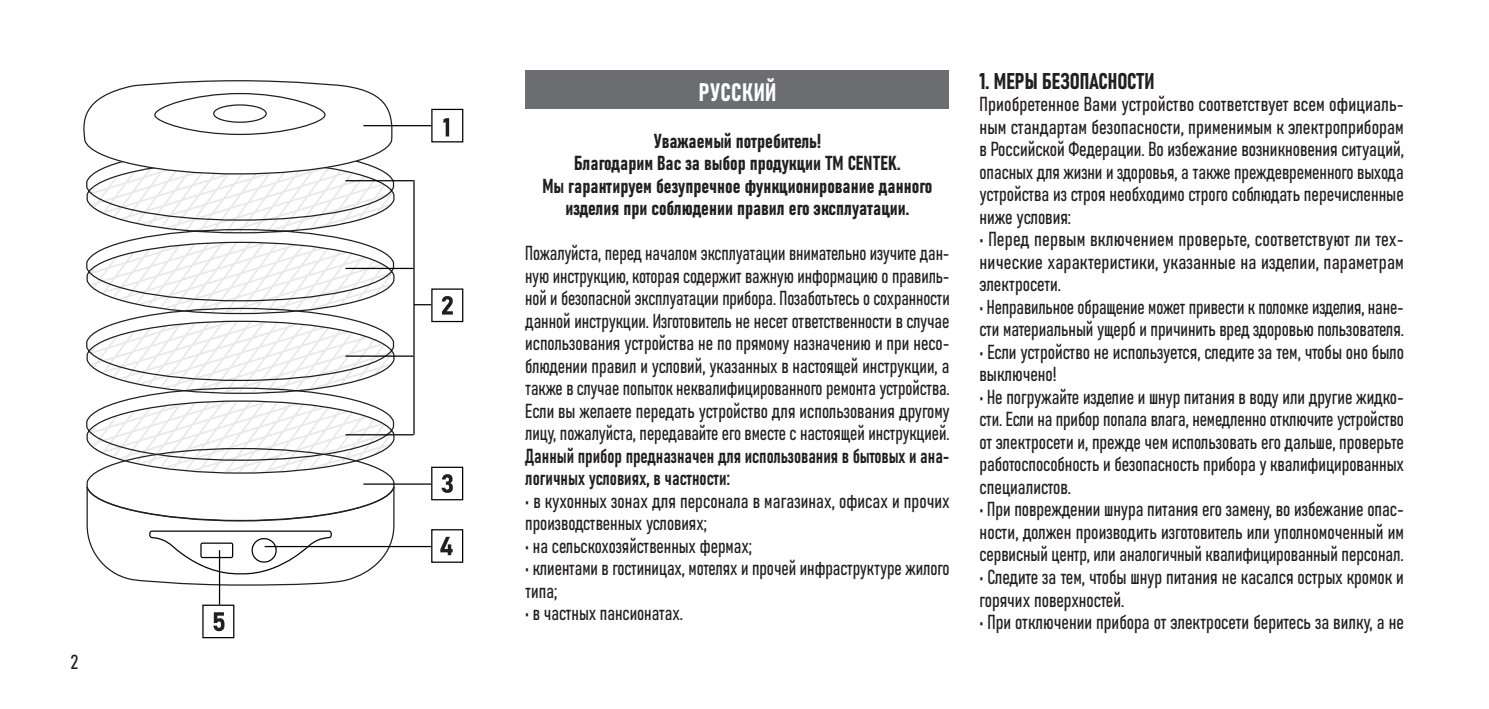
<style>
.page{position:relative;width:1489px;height:709px;background:#fff}
.page>*{position:absolute;margin:0;border:0;box-sizing:border-box;transform-origin:0 0}
.t1{font:25px "Bahnschrift";letter-spacing:.015em;color:#fff}
.t2{font:22.5px "Bahnschrift";color:#231f20}
.t3{font:20px/22.5px "Bahnschrift";color:#231f20;text-align:justify;scale:.92 1}
.t4{font:20px/22.5px "Bahnschrift";color:#231f20;text-align:justify}
.t5{font:20px/22.5px "Bahnschrift";color:#231f20;scale:.96 1}
.t6{font:20px/22.5px "Bahnschrift";color:#231f20;text-align:justify;scale:.95 1}
.t7{font:20px/22.5px "Bahnschrift";color:#231f20;scale:.93 1}
.t8{font:20px "Bahnschrift";color:#231f20;scale:.94 1}
</style>
<div class="page">
<div style="left:526px;top:70px;width:422px;height:39px;background:#6c6d70"></div>
<svg style="left:121px;top:179px;width:274px;height:63px"></svg>
<svg style="left:83px;top:80px;width:310px;height:153px"></svg>
<svg style="left:86px;top:242px;width:309px;height:344px"></svg>
<svg style="left:443px;top:118px;width:6px;height:18px"></svg>
<svg style="left:442px;top:296px;width:11px;height:18px"></svg>
<svg style="left:441px;top:474px;width:12px;height:19px"></svg>
<svg style="left:440px;top:537px;width:12px;height:18px"></svg>
<div style="left:431px;top:109px;width:32px;height:33px;border:1px solid #000"></div>
<div style="left:431px;top:288px;width:32px;height:34px;border:1px solid #000"></div>
<div style="left:431px;top:466px;width:32px;height:34px;border:1px solid #000"></div>
<div style="left:431px;top:529px;width:32px;height:34px;border:1px solid #000"></div>
<hr style="left:363px;top:125px;width:68px;height:1px;background:#000">
<hr style="left:363px;top:483px;width:68px;height:1px;background:#000">
<hr style="left:265px;top:546px;width:166px;height:1px;background:#000">
<hr style="left:345px;top:180px;width:68px;height:1px;background:#000">
<hr style="left:345px;top:434px;width:68px;height:1px;background:#000">
<hr style="left:345px;top:355px;width:68px;height:2px;background:#000">
<hr style="left:345px;top:268px;width:68px;height:1px;background:#000">
<svg style="left:414px;top:304px;width:17px;height:1px"></svg>
<hr style="left:413px;top:180px;width:1px;height:255px;background:#000">
<div style="left:202px;top:604px;width:32px;height:34px;border:1px solid #000"></div>
<hr style="left:219px;top:550px;width:1px;height:54px;background:#000">
<svg style="left:213px;top:612px;width:11px;height:19px"></svg>
<p class="t4" style="left:71px;top:651px;width:10px">2</p>
<p class="t1" style="left:699px;top:76px;width:79px">РУССКИЙ</p>
<p class="t4" style="left:542px;top:129px;width:391px;text-align:center">Уважаемый потребитель!<br>Благодарим Вас за выбор продукции ТМ CENTEK.<br>Мы гарантируем безупречное функционирование данного изделия при соблюдении правил его эксплуатации.</p>
<p class="t3" style="left:525px;top:242px;width:463px">Пожалуйста, перед началом эксплуатации внимательно изучите дан&shy;ную инструкцию, которая содержит важную информацию о правиль&shy;ной и безопасной эксплуатации прибора. Позаботьтесь о сохранности данной инструкции. Изготовитель не несет ответственности в случаe использования устройства не по прямому назначению и при несо&shy;блюдении правил и условий, указанных в настоящей инструкции, а также в случае попыток неквалифицированного ремонта устройства.<br>Если вы желаете передать устройство для использования другому лицу, пожалуйста, передавайте его вместе с настоящей инструкцией.<br>Данный прибор предназначен для использования в бытовых и ана&shy;логичных условиях, в частности:</p>
<p class="t5" style="left:525px;top:489px;width:443px">• в кухонных зонах для персонала в магазинах, офисах и прочих производственных условиях;</p>
<p class="t8" style="left:525px;top:533px;width:243px">• на сельскохозяйственных фермах;</p>
<p class="t7" style="left:525px;top:557px;width:458px">• клиентами в гостиницах, мотелях и прочей инфраструктуре жилого типа;</p>
<p class="t8" style="left:525px;top:600px;width:169px">• в частных пансионатах.</p>
<p class="t2" style="left:979px;top:67px;width:177px">1. МЕРЫ БЕЗОПАСНОСТИ</p>
<p class="t4" style="left:979px;top:93px;width:426px">Приобретенное Вами устройство соответствует всем официаль&shy;ным стандартам безопасности, применимым к электроприборам в Российской Федерации. Во избежание возникновения ситуаций, опасных для жизни и здоровья, а также преждевременного выхода устройства из строя необходимо строго соблюдать перечисленные ниже условия:</p>
<p class="t4" style="left:979px;top:228px;width:426px">• Перед первым включением проверьте, соответствуют ли тех&shy;нические характеристики, указанные на изделии, параметрам электросети.</p>
<p class="t7" style="left:979px;top:295px;width:458px">• Неправильное обращение может привести к поломке изделия, нане&shy;сти материальный ущерб и причинить вред здоровью пользователя.</p>
<p class="t5" style="left:979px;top:340px;width:443px">• Если устройство не используется, следите за тем, чтобы оно было выключено!</p>
<p class="t6" style="left:979px;top:385px;width:448px">• Не погружайте изделие и шнур питания в воду или другие жидко&shy;сти. Если на прибор попала влага, немедленно отключите устройство от электросети и, прежде чем использовать его дальше, проверьте работоспособность и безопасность прибора у квалифицированных специалистов.</p>
<p class="t5" style="left:979px;top:498px;width:443px;text-align:justify">• При повреждении шнура питания его замену, во избежание опас&shy;ности, должен производить изготовитель или уполномоченный им сервисный центр, или аналогичный квалифицированный персонал.</p>
<p class="t5" style="left:979px;top:565px;width:443px">• Следите за тем, чтобы шнур питания не касался острых кромок и горячих поверхностей.</p>
<p class="t5" style="left:979px;top:610px;width:443px">• При отключении прибора от электросети беритесь за вилку, а не</p>
</div>
